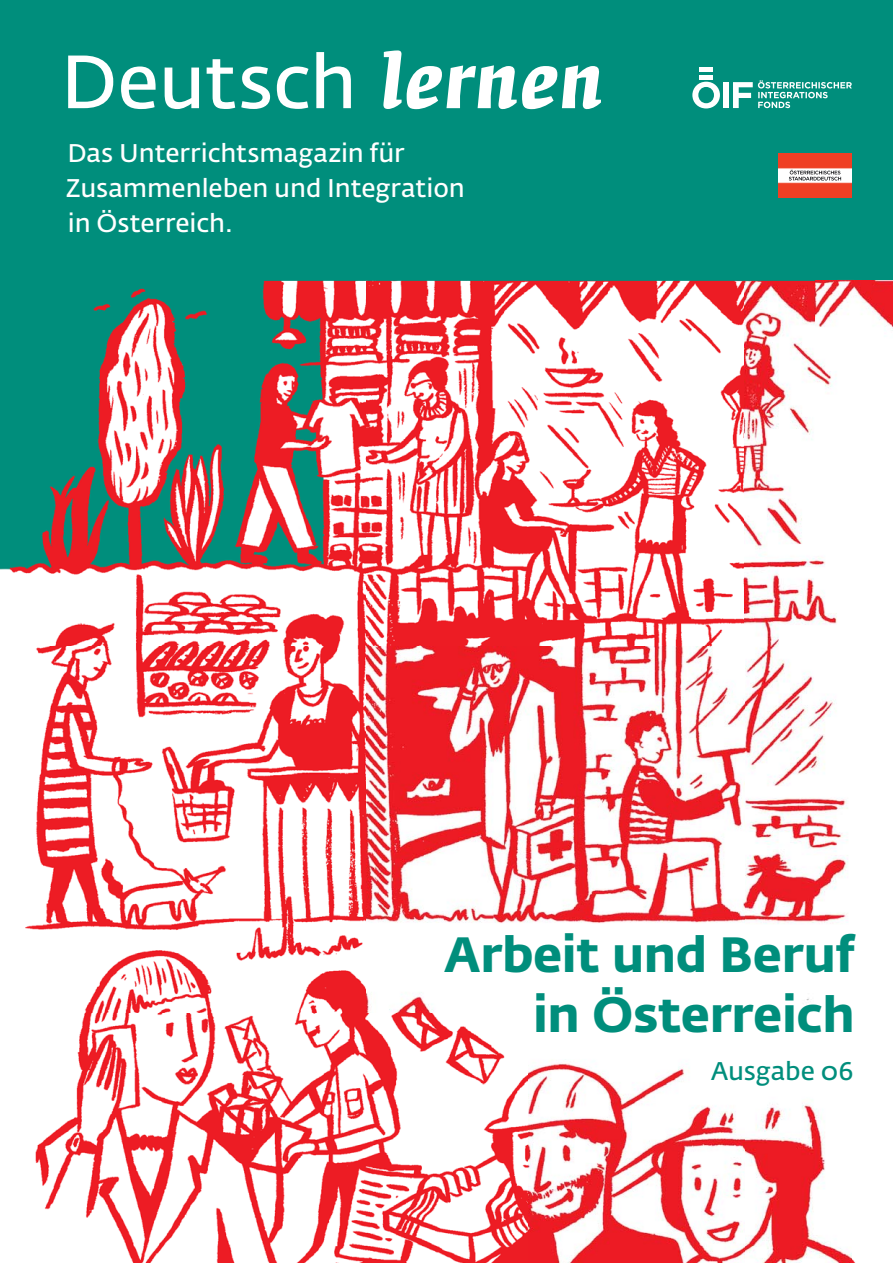
<style>
.page{position:relative;width:893px;height:1263px;background:#008e7c}
.page>*{position:absolute;margin:0;border:0;box-sizing:border-box;transform-origin:0 0}
.t1{font:600 74.4px "Fedra Sans Alt Std";letter-spacing:-.005em;color:#fff}
.t2{font:700 49.05px/60px "Fedra Sans Alt Std";color:#008e7c;text-align:right}
.t3{font:600 25.35px/35px "Fedra Sans Alt Std";letter-spacing:-.005em;color:#fff}
.t4{font:600 25.35px "Fedra Sans Alt Std";letter-spacing:.005em;color:#008e7c}
.s1{font-family:"Fedra Serif A Pro";font-weight:700;font-style:italic;font-size:75.9px}
</style>
<div class="page">
<img style="left:0;top:281px;width:852px;height:982px">
<div style="left:852px;top:346px;width:41px;height:917px;background:#fff"></div>
<img style="left:815px;top:279px;width:78px;height:67px">
<svg style="left:692px;top:82px;width:28px;height:26px"></svg>
<div style="left:723px;top:82px;width:6px;height:26px;background:#fff"></div>
<div style="left:699px;top:75px;width:14px;height:5px;background:#fff"></div>
<div style="left:699px;top:67px;width:14px;height:5px;background:#fff"></div>
<svg style="left:733px;top:80px;width:119px;height:28px"></svg>
<svg style="left:778px;top:154px;width:74px;height:43px;background:#f16b56"></svg>
<img style="left:790px;top:170px;width:50px;height:4px">
<img style="left:789px;top:177px;width:52px;height:4px">
<h1 class="t1" style="left:61px;top:50px;width:544px">Deutsch <span class="s1">lernen</span></h1>
<p class="t3" style="left:66px;top:138px;width:400px">Das Unterrichtsmagazin für<br>Zusammenleben und Integration in Österreich.</p>
<h2 class="t2" style="left:444px;top:929px;width:413px">Arbeit und Beruf in Österreich</h2>
<p class="t4" style="left:711px;top:1060px;width:144px">Ausgabe 06</p>
</div>
